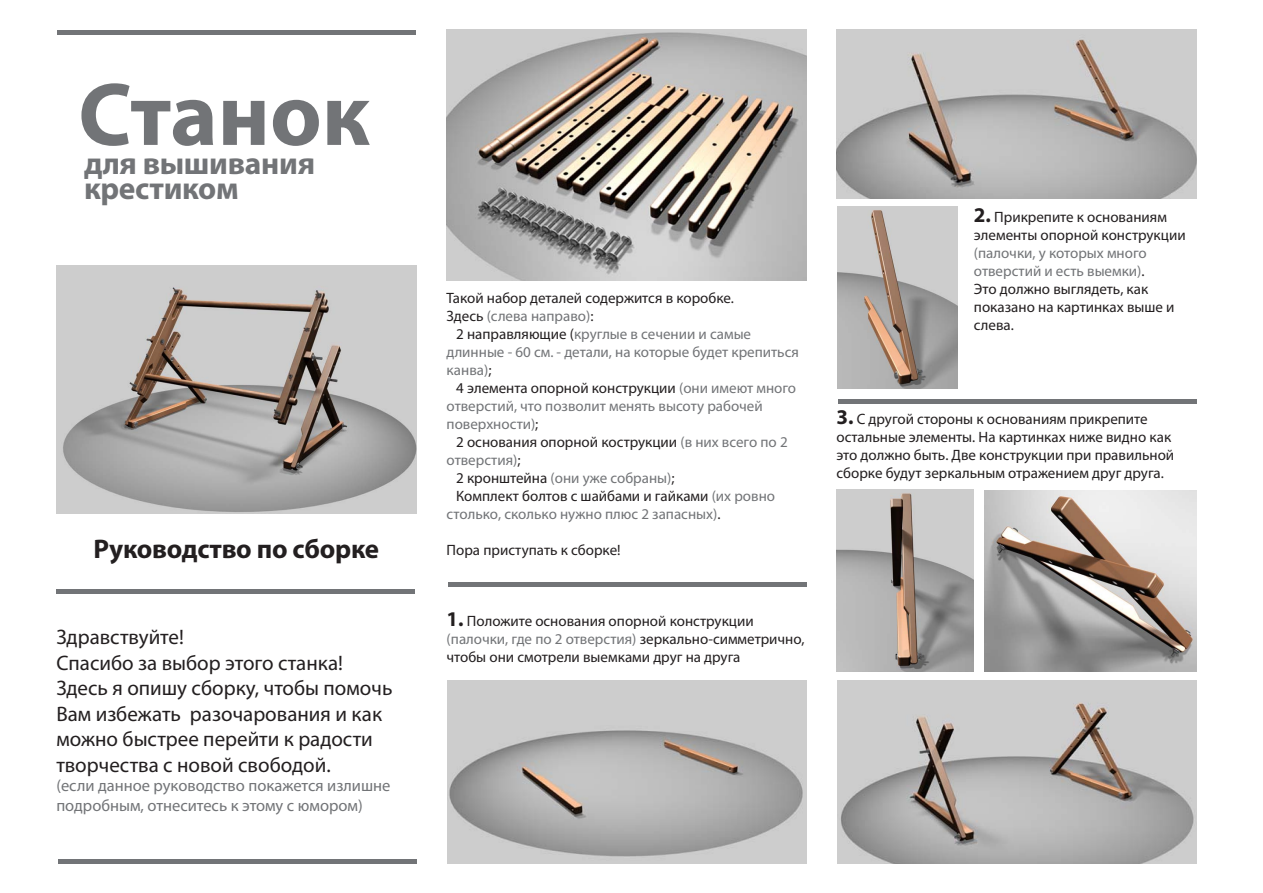
<style>
.page{position:relative;width:1263px;height:893px;background:#fff}
.page>*{position:absolute;margin:0;border:0;box-sizing:border-box;transform-origin:0 0}
.t1{font:700 90px "Myriad Pro";color:#727477}
.t2{font:700 31.5px/25.5px "Myriad Pro";letter-spacing:-.01em;color:#727477}
.t3{font:700 27px "Myriad Pro";letter-spacing:-.01em;color:#231f20}
.t4{font:21px/25.5px "Myriad Pro";color:#231f20}
.t5{font:16.5px/19.5px "Myriad Pro";color:#727477}
.t6{font:15px/18px "Myriad Pro";color:#231f20}
.t7{font:15px/18px "Myriad Pro";color:#727477}
.s1{color:#231f20}
.s2{color:#727477}
.s3{font-weight:700;font-size:21px}
</style>
<div class="page">
<img style="left:56px;top:265px;width:360px;height:248px">
<hr style="left:57px;top:31px;width:359px;height:4px;background:#727477">
<hr style="left:58px;top:859px;width:358px;height:4px;background:#727477">
<hr style="left:56px;top:590px;width:359px;height:4px;background:#727477">
<img style="left:446px;top:30px;width:360px;height:251px">
<img style="left:447px;top:680px;width:360px;height:183px">
<img style="left:836px;top:30px;width:360px;height:169px">
<img style="left:837px;top:680px;width:360px;height:183px">
<img style="left:838px;top:206px;width:120px;height:182px">
<img style="left:836px;top:489px;width:138px;height:182px">
<img style="left:984px;top:490px;width:212px;height:181px">
<hr style="left:448px;top:583px;width:359px;height:4px;background:#727477">
<hr style="left:838px;top:400px;width:358px;height:4px;background:#727477">
<p class="t1" style="left:78px;top:56px;width:293px">Станок</p>
<p class="t2" style="left:84px;top:149px;width:233px">для вышивания крестиком</p>
<p class="t3" style="left:94px;top:532px;width:287px">Руководство по сборке</p>
<p class="t4" style="left:56px;top:624px;width:129px">Здравствуйте!</p>
<p class="t4" style="left:56px;top:649px;width:288px">Спасибо за выбор этого станка!</p>
<p class="t4" style="left:56px;top:675px;width:338px">Здесь я опишу сборку, чтобы помочь<br>Вам избежать разочарования и как можно быстрее перейти к радости творчества с новой свободой.</p>
<p class="t5" style="left:56px;top:775px;width:336px">(если данное руководство покажется излишне подробным, отнеситесь к этому с юмором)</p>
<p class="t6" style="left:447px;top:289px;width:289px">Такой набор деталей содержится в коробке.</p>
<p class="t7" style="left:447px;top:307px;width:148px"><span class="s1">Здесь</span> (слева направо)<span class="s1">:</span></p>
<p class="t7" style="left:447px;top:325px;width:354px;text-indent:10px"><span class="s1">2 направляющие (</span>круглые в сечении и самые длинные - 60 см. - детали, на которые будет крепиться канва)<span class="s1">;</span></p>
<p class="t7" style="left:447px;top:379px;width:351px;text-indent:10px"><span class="s1">4 элемента опорной конструкции</span> (они имеют много отверстий, что позволит менять высоту рабочей поверхности)<span class="s1">;</span></p>
<p class="t6" style="left:447px;top:433px;width:343px;text-indent:10px">2 основания опорной кострукции <span class="s2">(в них всего по 2 отверстия)</span>;</p>
<p class="t7" style="left:456px;top:469px;width:220px"><span class="s1">2 кронштейна</span> (они уже собраны)<span class="s1">;</span></p>
<p class="t7" style="left:447px;top:487px;width:330px;text-indent:10px"><span class="s1">Комплект болтов с шайбами и гайками</span> (их ровно столько, сколько нужно плюс 2 запасных)<span class="s1">.</span></p>
<p class="t6" style="left:447px;top:541px;width:176px">Пора приступать к сборке!</p>
<p class="t6" style="left:447px;top:612px;width:360px"><span class="s3">1.</span> Положите основания опорной конструкции <span class="s2">(палочки, где по 2 отверстия)</span> зеркально-симметрично, чтобы они смотрели выемками друг на друга</p>
<p class="t6" style="left:974px;top:208px;width:213px"><span class="s3">2.</span> Прикрепите к основаниям элементы опорной конструкции <span class="s2">(палочки, у которых много отверстий и есть выемки)</span>.</p>
<p class="t6" style="left:974px;top:280px;width:202px">Это должно выглядеть, как показано на картинках выше и слева.</p>
<p class="t6" style="left:836px;top:410px;width:339px"><span class="s3">3.</span> С другой стороны к основаниям прикрепите остальные элементы. На картинках ниже видно как это должно быть. Две конструкции при правильной сборке будут зеркальным отражением друг друга.</p>
</div>
